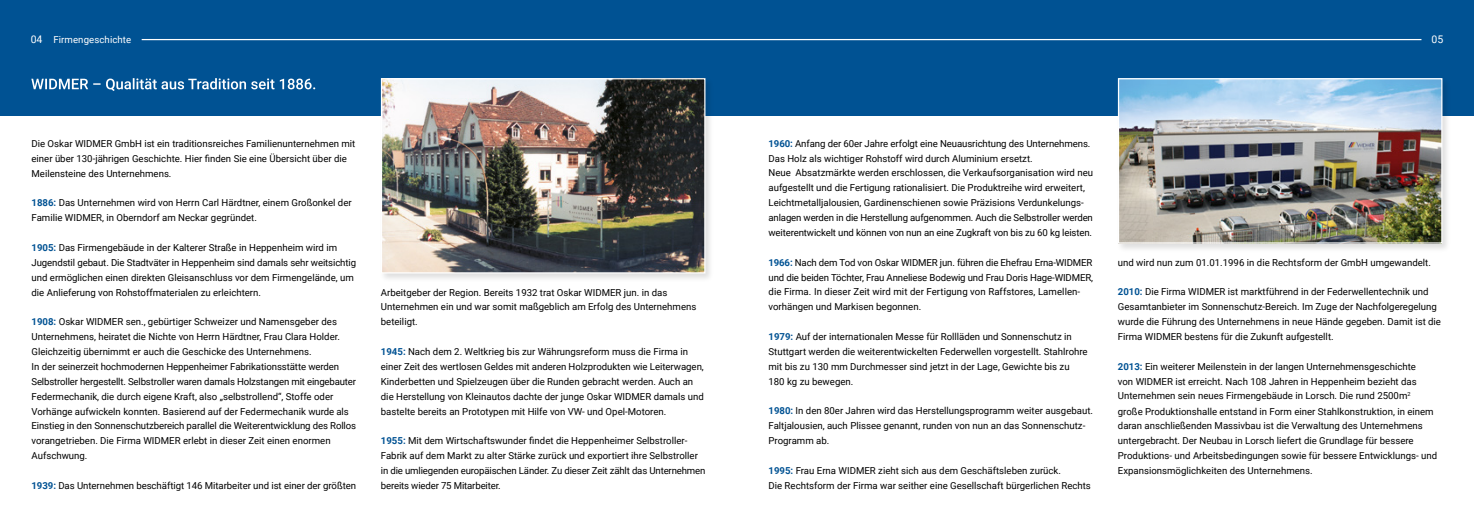
<style>
.page{position:relative;width:1474px;height:521px;background:#fff}
.page>*{position:absolute;margin:0;border:0;box-sizing:border-box;transform-origin:0 0}
.t1{font:10.5px "Roboto";color:#fff}
.t2{font:9.62px/14.9px "Roboto";color:#000}
.t3{font:9.62px "Roboto";letter-spacing:.01em;color:#fff}
.s1{font-size:10.5px}
.s2{font-weight:700;color:#005293}
</style>
<div class="page">
<div style="left:0;top:0;width:1473px;height:115px;background:#005293"></div>
<hr style="left:142px;top:39px;width:595px;height:1px;background:#fff">
<svg style="left:31px;top:78px;width:284px;height:13px"></svg>
<hr style="left:737px;top:39px;width:684px;height:1px;background:#fff">
<div style="left:1115px;top:76px;width:336px;height:177px;background:#000;opacity:.13"></div>
<img style="left:1119px;top:80px;width:321px;height:162px">
<div style="left:1117px;top:78px;width:325px;height:166px;border:1px solid #fff"></div>
<div style="left:379px;top:76px;width:335px;height:206px;background:#000;opacity:.13"></div>
<img style="left:383px;top:80px;width:320px;height:191px">
<div style="left:381px;top:78px;width:324px;height:195px;border:1px solid #fff"></div>
<p class="t3" style="left:31px;top:32px;width:102px"><span class="s1">04</span> Firmengeschichte</p>
<p class="t2" style="left:31px;top:136px;width:325px">Die Oskar WIDMER GmbH ist ein traditionsreiches Familienunternehmen mit einer über 130-jährigen Geschichte. Hier finden Sie eine Übersicht über die<br>Meilensteine des Unternehmens.</p>
<p class="t2" style="left:31px;top:195px;width:322px"><span class="s2">1886:</span> Das Unternehmen wird von Herrn Carl Härdtner, einem Großonkel der<br>Familie WIDMER, in Oberndorf am Neckar gegründet.</p>
<p class="t2" style="left:31px;top:240px;width:326px"><span class="s2">1905:</span> Das Firmengebäude in der Kalterer Straße in Heppenheim wird im Jugendstil gebaut. Die Stadtväter in Heppenheim sind damals sehr weitsichtig und ermöglichen einen direkten Gleisanschluss vor dem Firmengelände, um die Anlieferung von Rohstoffmaterialen zu erleichtern.</p>
<p class="t2" style="left:31px;top:314px;width:326px"><span class="s2">1908:</span> Oskar WIDMER sen., gebürtiger Schweizer und Namensgeber des Unternehmens, heiratet die Nichte von Herrn Härdtner, Frau Clara Holder.<br>Gleichzeitig übernimmt er auch die Geschicke des Unternehmens.<br>In der seinerzeit hochmodernen Heppenheimer Fabrikationsstätte werden Selbstroller hergestellt. Selbstroller waren damals Holzstangen mit eingebauter Federmechanik, die durch eigene Kraft, also „selbstrollend“, Stoffe oder Vorhänge aufwickeln konnten. Basierend auf der Federmechanik wurde als Einstieg in den Sonnenschutzbereich parallel die Weiterentwicklung des Rollos vorangetrieben. Die Firma WIDMER erlebt in dieser Zeit einen enormen Aufschwung.</p>
<p class="t2" style="left:31px;top:478px;width:326px"><span class="s2">1939:</span> Das Unternehmen beschäftigt 146 Mitarbeiter und ist einer der größten</p>
<p class="t2" style="left:381px;top:284px;width:317px">Arbeitgeber der Region. Bereits 1932 trat Oskar WIDMER jun. in das<br>Unternehmen ein und war somit maßgeblich am Erfolg des Unternehmens beteiligt.</p>
<p class="t2" style="left:381px;top:344px;width:324px"><span class="s2">1945:</span> Nach dem 2. Weltkrieg bis zur Währungsreform muss die Firma in einer Zeit des wertlosen Geldes mit anderen Holzprodukten wie Leiterwagen, Kinderbetten und Spielzeugen über die Runden gebracht werden. Auch an die Herstellung von Kleinautos dachte der junge Oskar WIDMER damals und bastelte bereits an Prototypen mit Hilfe von VW- und Opel-Motoren.</p>
<p class="t2" style="left:381px;top:433px;width:326px"><span class="s2">1955:</span> Mit dem Wirtschaftswunder findet die Heppenheimer Selbstroller-Fabrik auf dem Markt zu alter Stärke zurück und exportiert ihre Selbstroller in die umliegenden europäischen Länder. Zu dieser Zeit zählt das Unternehmen bereits wieder 75 Mitarbeiter.</p>
<p class="t1" style="left:1431px;top:32px;width:13px">05</p>
<p class="t2" style="left:768px;top:135px;width:326px"><span class="s2">1960:</span> Anfang der 60er Jahre erfolgt eine Neuausrichtung des Unternehmens.<br>Das Holz als wichtiger Rohstoff wird durch Aluminium ersetzt.<br>Neue Absatzmärkte werden erschlossen, die Verkaufsorganisation wird neu aufgestellt und die Fertigung rationalisiert. Die Produktreihe wird erweitert, Leichtmetalljalousien, Gardinenschienen sowie Präzisions Verdunkelungs&shy;anlagen werden in die Herstellung aufgenommen. Auch die Selbstroller werden weiterentwickelt und können von nun an eine Zugkraft von bis zu 60 kg leisten.</p>
<p class="t2" style="left:768px;top:254px;width:326px"><span class="s2">1966:</span> Nach dem Tod von Oskar WIDMER jun. führen die Ehefrau Erna-WIDMER und die beiden Töchter, Frau Anneliese Bodewig und Frau Doris Hage-WIDMER, die Firma. In dieser Zeit wird mit der Fertigung von Raffstores, Lamellen&shy;vorhängen und Markisen begonnen.</p>
<p class="t2" style="left:768px;top:329px;width:321px"><span class="s2">1979:</span> Auf der internationalen Messe für Rollläden und Sonnenschutz in Stuttgart werden die weiterentwickelten Federwellen vorgestellt. Stahlrohre mit bis zu 130 mm Durchmesser sind jetzt in der Lage, Gewichte bis zu 180 kg zu bewegen.</p>
<p class="t2" style="left:768px;top:403px;width:326px"><span class="s2">1980:</span> In den 80er Jahren wird das Herstellungsprogramm weiter ausgebaut.<br>Faltjalousien, auch Plissee genannt, runden von nun an das Sonnenschutz-<br>Programm ab.</p>
<p class="t2" style="left:768px;top:463px;width:324px"><span class="s2">1995:</span> Frau Erna WIDMER zieht sich aus dem Geschäftsleben zurück.<br>Die Rechtsform der Firma war seither eine Gesellschaft bürgerlichen Rechts</p>
<p class="t2" style="left:1117px;top:254px;width:314px">und wird nun zum 01.01.1996 in die Rechtsform der GmbH umgewandelt.</p>
<p class="t2" style="left:1117px;top:284px;width:325px"><span class="s2">2010:</span> Die Firma WIDMER ist marktführend in der Federwellentechnik und Gesamtanbieter im Sonnenschutz-Bereich. Im Zuge der Nachfolgeregelung wurde die Führung des Unternehmens in neue Hände gegeben. Damit ist die Firma WIDMER bestens für die Zukunft aufgestellt.</p>
<p class="t2" style="left:1117px;top:358px;width:321px"><span class="s2">2013:</span> Ein weiterer Meilenstein in der langen Unternehmensgeschichte<br>von WIDMER ist erreicht. Nach 108 Jahren in Heppenheim bezieht das Unternehmen sein neues Firmengebäude in Lorsch. Die rund 2500m<sup>2 </sup>große Produktionshalle entstand in Form einer Stahlkonstruktion, in einem daran anschließenden Massivbau ist die Verwaltung des Unternehmens untergebracht. Der Neubau in Lorsch liefert die Grundlage für bessere Produktions- und Arbeitsbedingungen sowie für bessere Entwicklungs- und Expansionsmöglichkeiten des Unternehmens.</p>
</div>
